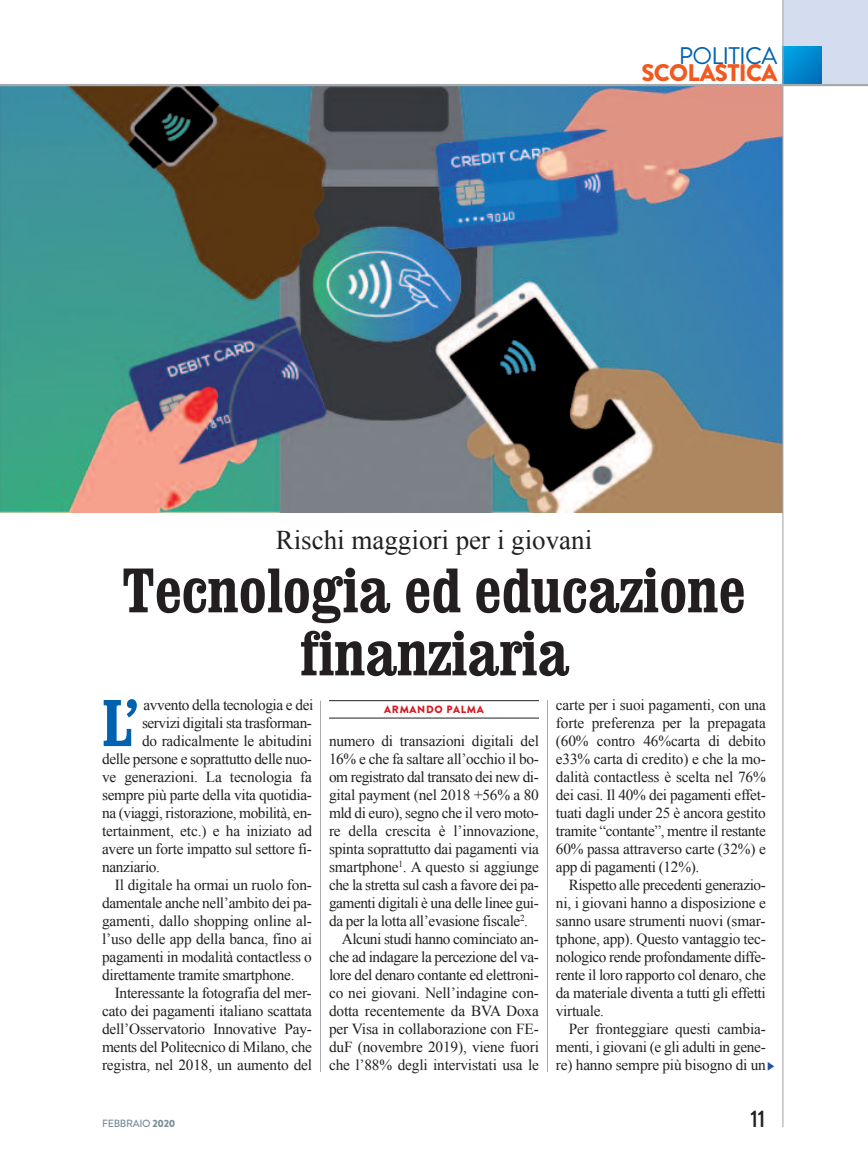
<style>
.page{position:relative;width:868px;height:1157px;background:#fff}
.page>*{position:absolute;margin:0;border:0;box-sizing:border-box;transform-origin:0 0}
.t1{font:700 66.3px "Clarendon Condensed";color:#0162b0}
.t2{font:700 63px/63px "Clarendon Condensed";letter-spacing:-.01em;color:#231f20;text-align:center}
.t3{font:27px "Times New Roman";color:#231f20}
.t4{font:900 24px "Brandon Grotesque";letter-spacing:-.03em;color:#f15921}
.t5{font:24px "Brandon Grotesque";letter-spacing:-.03em;color:#0162b0}
.t6{font:500 24px "Brandon Grotesque";color:#231f20}
.t7{font:15.3px/18px "Times New Roman";letter-spacing:-.02em;color:#231f20;text-align:justify}
.t8{font:500 10.5px "Brandon Grotesque";letter-spacing:-.03em;color:#7c8f97}
.t9{font:900 10.5px "Brandon Grotesque";letter-spacing:.07em;color:#d8171f}
.s1{font-weight:900}
</style>
<div class="page">
<div style="left:782px;top:0;width:85px;height:85px;background:#d4dcef"></div>
<svg style="left:783px;top:47px;width:38px;height:37px"></svg>
<hr style="left:320px;top:700px;width:1px;height:371px;background:#a8a9ad">
<hr style="left:547px;top:700px;width:1px;height:371px;background:#a8a9ad">
<img style="left:0;top:86px;width:782px;height:426px">
<hr style="left:329px;top:700px;width:210px;height:1px;background:#231f20">
<hr style="left:329px;top:717px;width:210px;height:1px;background:#231f20">
<hr style="left:0;top:84px;width:867px;height:2px;background:#a8a9ad">
<hr style="left:782px;top:0;width:1px;height:1127px;background:#a8a9ad">
<h3 class="t5" style="left:678px;top:47px;width:100px">POLITICA</h3>
<h3 class="t4" style="left:641px;top:64px;width:137px">SCOLASTICA</h3>
<h3 class="t3" style="left:275px;top:524px;width:318px">Rischi maggiori per i giovani</h3>
<h2 class="t2" style="left:122px;top:558px;width:625px">Tecnologia ed educazione finanziaria</h2>
<p class="t9" style="left:384px;top:705px;width:101px">ARMANDO PALMA</p>
<h1 class="t1" style="left:102px;top:681px;width:39px">L’</h1>
<p class="t7" style="left:143px;top:696px;width:171px">avvento della tecnologia e dei</p>
<p class="t7" style="left:556px;top:696px;width:211px">carte per i suoi pagamenti, con una forte preferenza per la prepagata (60% contro 46%carta di debito e33% carta di credito) e che la mo&shy;dalità contactless è scelta nel 76% dei casi. Il 40% dei pagamenti effet&shy;tuati dagli under 25 è ancora gestito tramite “contante”, mentre il restante 60% passa attraverso carte (32%) e app di pagamenti (12%).</p>
<p class="t7" style="left:556px;top:876px;width:211px;text-indent:13px">Rispetto alle precedenti generazio&shy;ni, i giovani hanno a disposizione e sanno usare strumenti nuovi (smar&shy;tphone, app). Questo vantaggio tec&shy;nologico rende profondamente diffe&shy;rente il loro rapporto col denaro, che da materiale diventa a tutti gli effetti virtuale.</p>
<p class="t7" style="left:556px;top:1020px;width:211px;text-indent:13px">Per fronteggiare questi cambia&shy;menti, i giovani (e gli adulti in gene&shy;re) hanno sempre più bisogno di un</p>
<p class="t7" style="left:142px;top:714px;width:171px">servizi digitali sta trasforman-</p>
<p class="t7" style="left:142px;top:732px;width:171px">do radicalmente le abitudini</p>
<p class="t7" style="left:102px;top:750px;width:211px">delle persone e soprattutto delle nuo-</p>
<p class="t7" style="left:102px;top:768px;width:211px">ve generazioni. La tecnologia fa</p>
<p class="t7" style="left:102px;top:786px;width:211px">sempre più parte della vita quotidia-</p>
<p class="t7" style="left:102px;top:804px;width:211px">na (viaggi, ristorazione, mobilità, en-</p>
<p class="t7" style="left:102px;top:822px;width:211px">tertainment, etc.) e ha iniziato ad</p>
<p class="t7" style="left:102px;top:840px;width:211px">avere un forte impatto sul settore fi-</p>
<p class="t7" style="left:102px;top:858px;width:59px">nanziario.</p>
<p class="t7" style="left:115px;top:876px;width:198px">Il digitale ha ormai un ruolo fon-</p>
<p class="t7" style="left:102px;top:894px;width:211px">damentale anche nell’ambito dei pa-</p>
<p class="t7" style="left:102px;top:912px;width:211px">gamenti, dallo shopping online al-</p>
<p class="t7" style="left:102px;top:930px;width:211px">l’uso delle app della banca, fino ai</p>
<p class="t7" style="left:102px;top:948px;width:211px">pagamenti in modalità contactless o</p>
<p class="t7" style="left:102px;top:966px;width:194px">direttamente tramite smartphone.</p>
<p class="t7" style="left:115px;top:984px;width:198px">Interessante la fotografia del mer-</p>
<p class="t7" style="left:102px;top:1002px;width:211px">cato dei pagamenti italiano scattata</p>
<p class="t7" style="left:102px;top:1020px;width:211px">dell’Osservatorio Innovative Pay-</p>
<p class="t7" style="left:102px;top:1038px;width:211px">ments del Politecnico di Milano, che</p>
<p class="t7" style="left:102px;top:1056px;width:211px">registra, nel 2018, un aumento del</p>
<p class="t7" style="left:329px;top:732px;width:211px">numero di transazioni digitali del</p>
<p class="t7" style="left:329px;top:750px;width:211px">16% e che fa saltare all’occhio il bo-</p>
<p class="t7" style="left:329px;top:768px;width:211px">om registrato dal transato dei new di-</p>
<p class="t7" style="left:329px;top:786px;width:211px">gital payment (nel 2018 +56% a 80</p>
<p class="t7" style="left:329px;top:804px;width:211px">mld di euro), segno che il vero moto-</p>
<p class="t7" style="left:329px;top:822px;width:211px">re della crescita è l’innovazione,</p>
<p class="t7" style="left:329px;top:840px;width:211px">spinta soprattutto dai pagamenti via</p>
<p class="t7" style="left:329px;top:858px;width:211px">smartphone<sup>1</sup>. A questo si aggiunge</p>
<p class="t7" style="left:329px;top:876px;width:211px">che la stretta sul cash a favore dei pa-</p>
<p class="t7" style="left:329px;top:894px;width:211px">gamenti digitali è una delle linee gui-</p>
<p class="t7" style="left:329px;top:912px;width:200px">da per la lotta all’evasione fiscale<sup>2</sup>.</p>
<p class="t7" style="left:342px;top:930px;width:199px">Alcuni studi hanno cominciato an-</p>
<p class="t7" style="left:329px;top:948px;width:211px">che ad indagare la percezione del va-</p>
<p class="t7" style="left:329px;top:966px;width:211px">lore del denaro contante ed elettroni-</p>
<p class="t7" style="left:329px;top:984px;width:211px">co nei giovani. Nell’indagine con-</p>
<p class="t7" style="left:329px;top:1002px;width:211px">dotta recentemente da BVA Doxa</p>
<p class="t7" style="left:329px;top:1020px;width:211px">per Visa in collaborazione con FE-</p>
<p class="t7" style="left:329px;top:1038px;width:211px">duF (novembre 2019), viene fuori</p>
<p class="t7" style="left:329px;top:1056px;width:211px">che l’88% degli intervistati usa le</p>
<p class="t8" style="left:102px;top:1119px;width:75px">FEBBRAIO <span class="s1">2020</span></p>
<h3 class="t6" style="left:749px;top:1110px;width:17px">11</h3>
</div>
